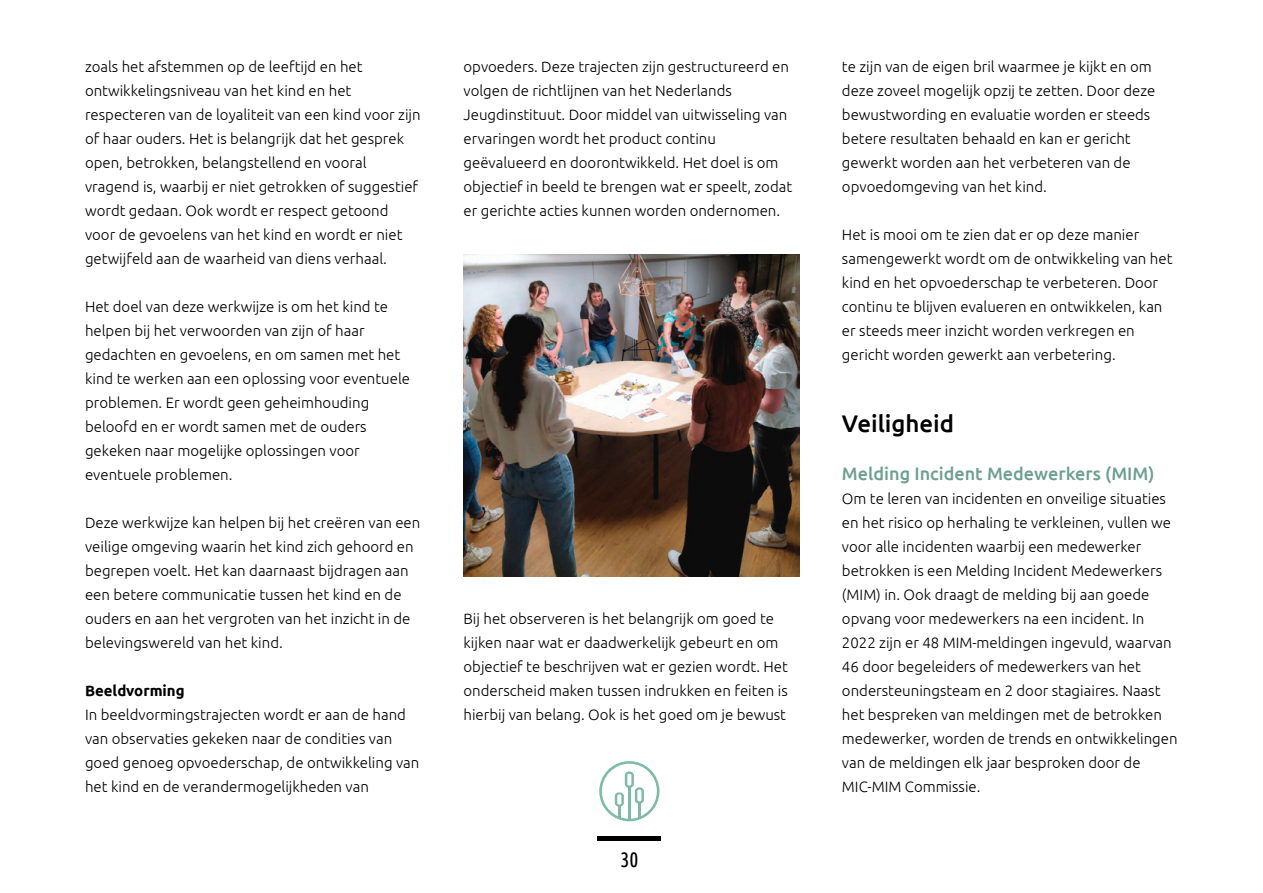
<style>
.page{position:relative;width:1263px;height:893px;background:#fff}
.page>*{position:absolute;margin:0;border:0;box-sizing:border-box;transform-origin:0 0}
.Grote_tussenkop{font:500 24px "Ubuntu";color:#000}
.t1{font:21px "Ubuntu Condensed";color:#000}
.tussenkopje{font:500 18px "Ubuntu";color:#6d9f90}
.platte_tekst{font:300 15px/24px "Ubuntu";color:#000}
.intro{font:700 15px "Ubuntu";color:#000}
</style>
<div class="page">
<img style="left:463px;top:254px;width:336px;height:322px">
<div style="left:597px;top:836px;width:64px;height:5px;background:#000"></div>
<svg style="left:599px;top:761px;width:60px;height:60px"></svg>
<p class="platte_tekst" style="left:85px;top:54px;width:337px">zoals het afstemmen op de leeftijd en het ontwikkelingsniveau van het kind en het respecteren van de loyaliteit van een kind voor zijn of haar ouders. Het is belangrijk dat het gesprek open, betrokken, belangstellend en vooral vragend is, waarbij er niet getrokken of suggestief wordt gedaan. Ook wordt er respect getoond voor de gevoelens van het kind en wordt er niet getwijfeld aan de waarheid van diens verhaal.</p>
<p class="platte_tekst" style="left:85px;top:294px;width:327px">Het doel van deze werkwijze is om het kind te helpen bij het verwoorden van zijn of haar gedachten en gevoelens, en om samen met het kind te werken aan een oplossing voor eventuele problemen. Er wordt geen geheimhouding beloofd en er wordt samen met de ouders gekeken naar mogelijke oplossingen voor eventuele problemen.</p>
<p class="platte_tekst" style="left:85px;top:510px;width:337px">Deze werkwijze kan helpen bij het creëren van een veilige omgeving waarin het kind zich gehoord en begrepen voelt. Het kan daarnaast bijdragen aan een betere communicatie tussen het kind en de ouders en aan het vergroten van het inzicht in de belevingswereld van het kind.</p>
<p class="intro" style="left:85px;top:682px;width:101px">Beeldvorming</p>
<p class="platte_tekst" style="left:85px;top:702px;width:336px">In beeldvormingstrajecten wordt er aan de hand van observaties gekeken naar de condities van goed genoeg opvoederschap, de ontwikkeling van het kind en de verandermogelijkheden van</p>
<p class="platte_tekst" style="left:463px;top:54px;width:330px">opvoeders. Deze trajecten zijn gestructureerd en volgen de richtlijnen van het Nederlands Jeugdinstituut. Door middel van uitwisseling van ervaringen wordt het product continu geëvalueerd en doorontwikkeld. Het doel is om objectief in beeld te brengen wat er speelt, zodat er gerichte acties kunnen worden ondernomen.</p>
<p class="platte_tekst" style="left:463px;top:606px;width:326px">Bij het observeren is het belangrijk om goed te kijken naar wat er daadwerkelijk gebeurt en om objectief te beschrijven wat er gezien wordt. Het onderscheid maken tussen indrukken en feiten is hierbij van belang. Ook is het goed om je bewust</p>
<h2 class="t1" style="left:620px;top:846px;width:20px">30</h2>
<p class="platte_tekst" style="left:842px;top:54px;width:315px">te zijn van de eigen bril waarmee je kijkt en om deze zoveel mogelijk opzij te zetten. Door deze bewustwording en evaluatie worden er steeds betere resultaten behaald en kan er gericht gewerkt worden aan het verbeteren van de opvoedomgeving van het kind.</p>
<p class="platte_tekst" style="left:842px;top:222px;width:332px">Het is mooi om te zien dat er op deze manier samengewerkt wordt om de ontwikkeling van het kind en het opvoederschap te verbeteren. Door continu te blijven evalueren en ontwikkelen, kan er steeds meer inzicht worden verkregen en gericht worden gewerkt aan verbetering.</p>
<p class="Grote_tussenkop" style="left:842px;top:408px;width:114px">Veiligheid</p>
<p class="tussenkopje" style="left:842px;top:462px;width:314px">Melding Incident Medewerkers (MIM)</p>
<p class="platte_tekst" style="left:842px;top:486px;width:337px">Om te leren van incidenten en onveilige situaties en het risico op herhaling te verkleinen, vullen we voor alle incidenten waarbij een medewerker betrokken is een Melding Incident Medewerkers (MIM) in. Ook draagt de melding bij aan goede opvang voor medewerkers na een incident. In 2022 zijn er 48 MIM-meldingen ingevuld, waarvan 46 door begeleiders of medewerkers van het ondersteuningsteam en 2 door stagiaires. Naast het bespreken van meldingen met de betrokken medewerker, worden de trends en ontwikkelingen van de meldingen elk jaar besproken door de MIC-MIM Commissie.</p>
</div>
